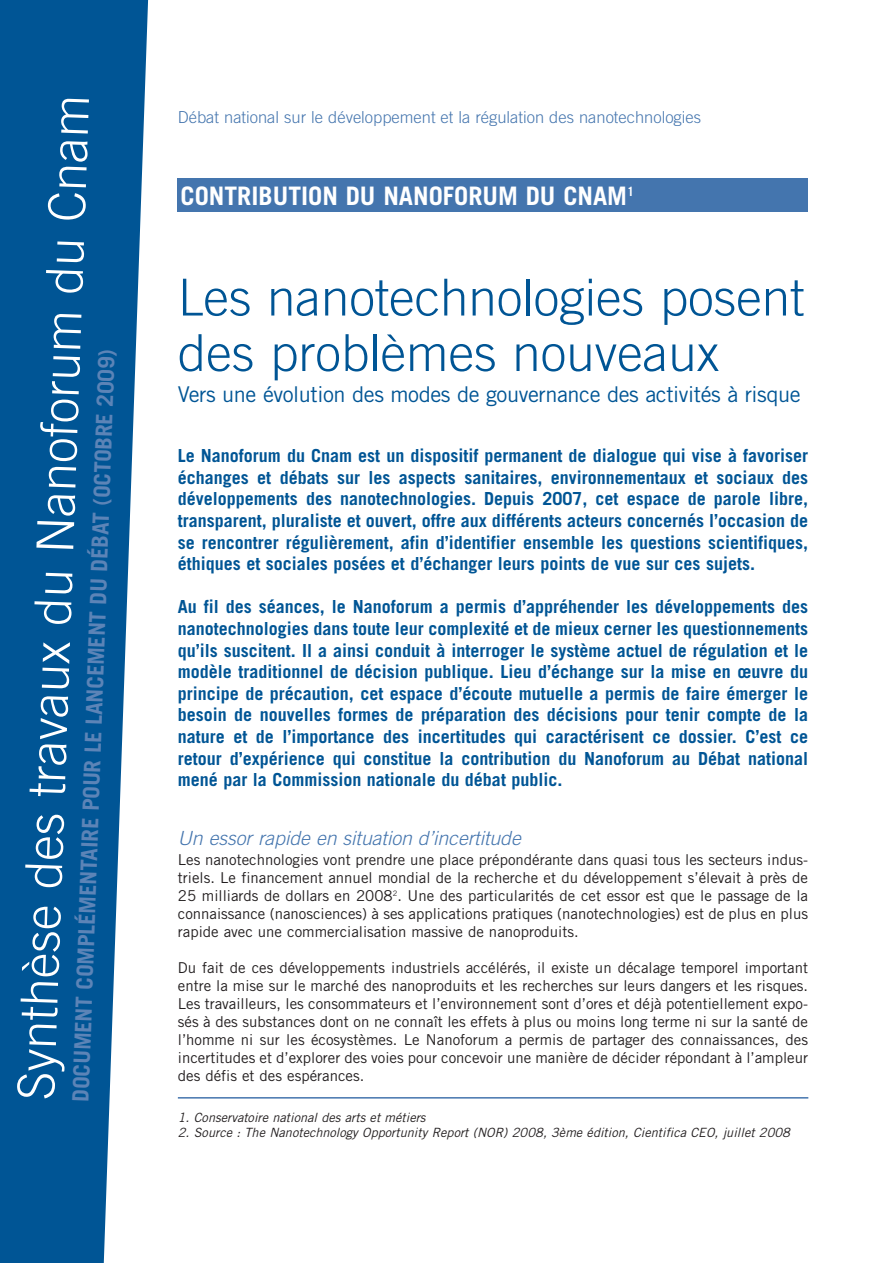
<style>
.page{position:relative;width:893px;height:1263px;background:#fff}
.page>*{position:absolute;margin:0;border:0;box-sizing:border-box;transform-origin:0 0}
.t1{font:300 51px/55.5px "Trade Gothic";color:#005595}
.t2{font:300 51px "Trade Gothic";color:#fff}
.t3{font:700 25.5px "Trade Gothic";color:#fff}
.t4{font:700 22.5px "Trade Gothic";color:#5c84b7}
.t5{font:21.75px "Trade Gothic";letter-spacing:-.02em;color:#005595}
.t6{font:italic 300 19.5px "Trade Gothic";color:#4475ae}
.t7{font:700 18px/21.6px "Trade Gothic";color:#005595;text-align:justify}
.t8{font:300 16.5px "Trade Gothic";color:#4475ae}
.t9{font:15px/18px "Trade Gothic";color:#231f20;text-align:justify}
.t10{font:italic 12.75px "Trade Gothic";color:#231f20}
</style>
<div class="page">
<svg style="left:0;top:0;width:149px;height:1263px;fill:#005595"></svg>
<hr style="left:178px;top:1097px;width:630px;height:2px;background:#4475ae">
<div style="left:178px;top:179px;width:630px;height:33px;background:#4475ae"></div>
<h1 class="t2" style="left:17px;top:1099px;width:1007px;rotate:-88deg">Synthèse des travaux du Nanoforum du Cnam</h1>
<p class="t4" style="left:72px;top:1101px;width:755px;rotate:-88deg">DOCUMENT COMPLÉMENTAIRE POUR LE LANCEMENT DU DÉBAT (OCTOBRE 2009)</p>
<p class="t8" style="left:178px;top:111px;width:524px">Débat national sur le développement et la régulation des nanotechnologies</p>
<h2 class="t3" style="left:181px;top:186px;width:455px">CONTRIBUTION DU NANOFORUM DU CNAM<sup>1</sup></h2>
<h1 class="t1" style="left:178px;top:274px;width:628px">Les nanotechnologies posent des problèmes nouveaux</h1>
<p class="t5" style="left:178px;top:386px;width:624px">Vers une évolution des modes de gouvernance des activités à risque</p>
<p class="t7" style="left:178px;top:447px;width:631px">Le Nanoforum du Cnam est un dispositif permanent de dialogue qui vise à favoriser échanges et débats sur les aspects sanitaires, environnementaux et sociaux des développements des nanotechnologies. Depuis 2007, cet espace de parole libre, transparent, pluraliste et ouvert, offre aux différents acteurs concernés l’occasion de se rencontrer régulièrement, afin d’identifier ensemble les questions scientifiques, éthiques et sociales posées et d’échanger leurs points de vue sur ces sujets.</p>
<p class="t7" style="left:178px;top:598px;width:631px">Au fil des séances, le Nanoforum a permis d’appréhender les développements des nanotechnologies dans toute leur complexité et de mieux cerner les questionnements qu’ils suscitent. Il a ainsi conduit à interroger le système actuel de régulation et le modèle traditionnel de décision publique. Lieu d’échange sur la mise en œuvre du principe de précaution, cet espace d’écoute mutuelle a permis de faire émerger le besoin de nouvelles formes de préparation des décisions pour tenir compte de la nature et de l’importance des incertitudes qui caractérisent ce dossier. C’est ce retour d’expérience qui constitue la contribution du Nanoforum au Débat national mené par la Commission nationale du débat public.</p>
<p class="t6" style="left:178px;top:831px;width:348px">Un essor rapide en situation d’incertitude</p>
<p class="t9" style="left:178px;top:852px;width:631px">Les nanotechnologies vont prendre une place prépondérante dans quasi tous les secteurs indus&shy;triels. Le financement annuel mondial de la recherche et du développement s’élevait à près de 25 milliards de dollars en 2008<sup>2</sup>. Une des particularités de cet essor est que le passage de la connaissance (nanosciences) à ses applications pratiques (nanotechnologies) est de plus en plus rapide avec une commercialisation massive de nanoproduits.</p>
<p class="t9" style="left:178px;top:960px;width:631px">Du fait de ces développements industriels accélérés, il existe un décalage temporel important entre la mise sur le marché des nanoproduits et les recherches sur leurs dangers et les risques.<br>Les travailleurs, les consommateurs et l’environnement sont d’ores et déjà potentiellement expo&shy;sés à des substances dont on ne connaît les effets à plus ou moins long terme ni sur la santé de l’homme ni sur les écosystèmes. Le Nanoforum a permis de partager des connaissances, des incertitudes et d’explorer des voies pour concevoir une manière de décider répondant à l’ampleur des défis et des espérances.</p>
<p class="t10" style="left:178px;top:1112px;width:252px">1. Conservatoire national des arts et métiers</p>
<p class="t10" style="left:178px;top:1128px;width:616px">2. Source : The Nanotechnology Opportunity Report (NOR) 2008, 3ème édition, Cientifica CEO, juillet 2008</p>
</div>
